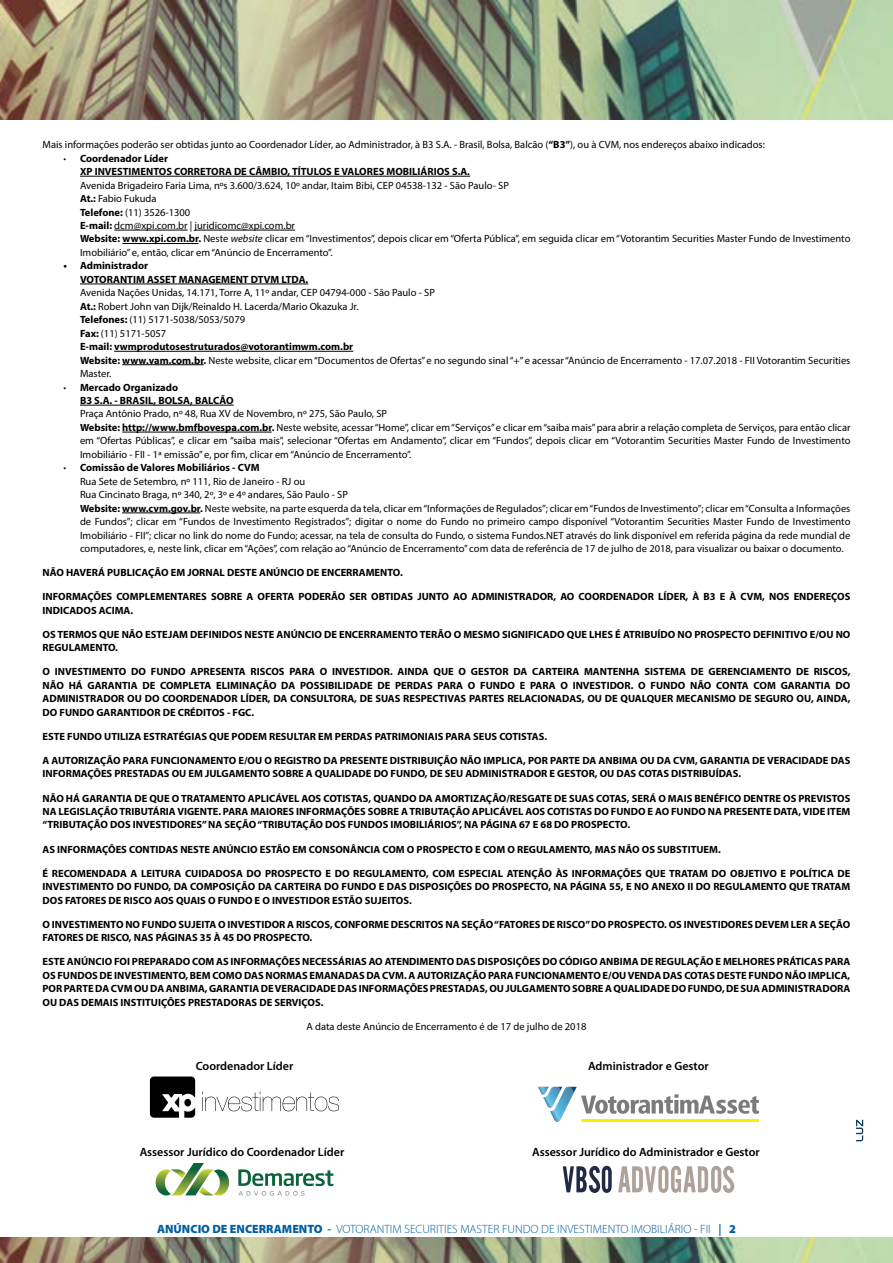
<style>
.page{position:relative;width:893px;height:1263px;background:#fff}
.page>*{position:absolute;margin:0;border:0;box-sizing:border-box;transform-origin:0 0}
.t1{font:600 12px "Myriad Pro";color:#000}
.t2{font:300 12px "Myriad Pro";color:#005f9f}
.t3{font:700 10.5px/13.5px "Myriad Pro";color:#000}
.t4{font:10.5px/13.5px "Myriad Pro";color:#000}
.s1{font-weight:700}
.s2{font-style:italic}
.s3{font-weight:900}
.s4{font-weight:600}
</style>
<div class="page">
<img style="left:0;top:1237px;width:893px;height:26px">
<img style="left:0;top:0;width:893px;height:120px">
<hr style="left:80px;top:176px;width:390px;height:1px;background:#000">
<hr style="left:114px;top:230px;width:74px;height:1px;background:#000">
<hr style="left:195px;top:230px;width:100px;height:1px;background:#000">
<hr style="left:122px;top:243px;width:76px;height:1px;background:#000">
<hr style="left:80px;top:284px;width:228px;height:1px;background:#000">
<hr style="left:114px;top:351px;width:239px;height:1px;background:#000">
<hr style="left:122px;top:364px;width:82px;height:1px;background:#000">
<hr style="left:80px;top:405px;width:154px;height:1px;background:#000">
<hr style="left:122px;top:432px;width:150px;height:1px;background:#000">
<hr style="left:122px;top:513px;width:78px;height:1px;background:#000">
<svg style="left:150px;top:1076px;width:45px;height:42px"></svg>
<div style="left:184px;top:1099px;width:7px;height:7px;background:#000;border-radius:50%"></div>
<svg style="left:202px;top:1091px;width:137px;height:20px"></svg>
<svg style="left:538px;top:1087px;width:221px;height:35px"></svg>
<svg style="left:156px;top:1163px;width:73px;height:32px"></svg>
<svg style="left:238px;top:1169px;width:95px;height:27px"></svg>
<svg style="left:563px;top:1166px;width:49px;height:27px"></svg>
<svg style="left:618px;top:1166px;width:116px;height:27px"></svg>
<svg style="left:856px;top:1120px;width:7px;height:21px"></svg>
<p class="t4" style="left:43px;top:138px;width:724px">Mais informações poderão ser obtidas junto ao Coordenador Líder, ao Administrador, à B3 S.A. - Brasil, Bolsa, Balcão (<span class="s1">“B3”</span>), ou à CVM, nos endereços abaixo indicados:</p>
<p class="t3" style="left:64px;top:151px;width:106px">· Coordenador Líder</p>
<p class="t3" style="left:80px;top:164px;width:391px">XP INVESTIMENTOS CORRETORA DE CÂMBIO, TÍTULOS E VALORES MOBILIÁRIOS S.A.</p>
<p class="t4" style="left:80px;top:178px;width:772px">Avenida Brigadeiro Faria Lima, nºs 3.600/3.624, 10º andar, Itaim Bibi, CEP 04538-132 - São Paulo- SP<br><span class="s1">At.:</span> Fabio Fukuda<br><span class="s1">Telefone:</span> (11) 3526-1300<br><span class="s1">E-mail:</span> dcm@xpi.com.br | juridicomc@xpi.com.br<br><span class="s1">Website: www.xpi.com.br.</span> Neste <span class="s2">website</span> clicar em “Investimentos”, depois clicar em “Oferta Pública”, em seguida clicar em “Votorantim Securities Master Fundo de Investimento Imobiliário” e, então, clicar em “Anúncio de Encerramento”.</p>
<p class="t3" style="left:80px;top:259px;width:230px;text-indent:-16px">• Administrador<br>VOTORANTIM ASSET MANAGEMENT DTVM LTDA.</p>
<p class="t4" style="left:80px;top:286px;width:772px">Avenida Nações Unidas, 14.171, Torre A, 11º andar, CEP 04794-000 - São Paulo - SP<br><span class="s1">At.:</span> Robert John van Dijk/Reinaldo H. Lacerda/Mario Okazuka Jr.<br><span class="s1">Telefones:</span> (11) 5171-5038/5053/5079<br><span class="s1">Fax:</span> (11) 5171-5057<br><span class="s1">E-mail: vwmprodutosestruturados@votorantimwm.com.br<br>Website: www.vam.com.br.</span> Neste website, clicar em “Documentos de Ofertas” e no segundo sinal “+” e acessar “Anúncio de Encerramento - 17.07.2018 - FII Votorantim Securities Master.</p>
<p class="t3" style="left:80px;top:380px;width:155px;text-indent:-16px">· Mercado Organizado<br>B3 S.A. - BRASIL, BOLSA, BALCÃO</p>
<p class="t4" style="left:80px;top:407px;width:772px">Praça Antônio Prado, nº 48, Rua XV de Novembro, nº 275, São Paulo, SP<br><span class="s1">Website: http://www.bmfbovespa.com.br.</span> Neste website, acessar “Home”, clicar em “Serviços” e clicar em “saiba mais” para abrir a relação completa de Serviços, para então clicar em “Ofertas Públicas”, e clicar em “saiba mais”, selecionar “Ofertas em Andamento”, clicar em “Fundos”, depois clicar em “Votorantim Securities Master Fundo de Investimento Imobiliário - FII - 1ª emissão” e, por fim, clicar em “Anúncio de Encerramento”.</p>
<p class="t3" style="left:64px;top:461px;width:198px">· Comissão de Valores Mobiliários - CVM</p>
<p class="t4" style="left:80px;top:474px;width:772px">Rua Sete de Setembro, nº 111, Rio de Janeiro - RJ ou<br>Rua Cincinato Braga, nº 340, 2º, 3º e 4º andares, São Paulo - SP<br><span class="s1">Website: www.cvm.gov.br.</span> Neste website, na parte esquerda da tela, clicar em “Informações de Regulados”; clicar em “Fundos de Investimento”; clicar em “Consulta a Informações de Fundos”; clicar em “Fundos de Investimento Registrados”; digitar o nome do Fundo no primeiro campo disponível “Votorantim Securities Master Fundo de Investimento Imobiliário - FII”; clicar no link do nome do Fundo; acessar, na tela de consulta do Fundo, o sistema Fundos.NET através do link disponível em referida página da rede mundial de computadores, e, neste link, clicar em “Ações”, com relação ao “Anúncio de Encerramento” com data de referência de 17 de julho de 2018, para visualizar ou baixar o documento.</p>
<p class="t3" style="left:43px;top:565px;width:362px">NÃO HAVERÁ PUBLICAÇÃO EM JORNAL DESTE ANÚNCIO DE ENCERRAMENTO.</p>
<p class="t3" style="left:43px;top:590px;width:809px">INFORMAÇÕES COMPLEMENTARES SOBRE A OFERTA PODERÃO SER OBTIDAS JUNTO AO ADMINISTRADOR, AO COORDENADOR LÍDER, À B3 E À CVM, NOS ENDEREÇOS<br>INDICADOS ACIMA.</p>
<p class="t3" style="left:43px;top:627px;width:809px">OS TERMOS QUE NÃO ESTEJAM DEFINIDOS NESTE ANÚNCIO DE ENCERRAMENTO TERÃO O MESMO SIGNIFICADO QUE LHES É ATRIBUÍDO NO PROSPECTO DEFINITIVO E/OU NO<br>REGULAMENTO.</p>
<p class="t3" style="left:43px;top:665px;width:809px;text-align:justify">O INVESTIMENTO DO FUNDO APRESENTA RISCOS PARA O INVESTIDOR. AINDA QUE O GESTOR DA CARTEIRA MANTENHA SISTEMA DE GERENCIAMENTO DE RISCOS, NÃO HÁ GARANTIA DE COMPLETA ELIMINAÇÃO DA POSSIBILIDADE DE PERDAS PARA O FUNDO E PARA O INVESTIDOR. O FUNDO NÃO CONTA COM GARANTIA DO ADMINISTRADOR OU DO COORDENADOR LÍDER, DA CONSULTORA, DE SUAS RESPECTIVAS PARTES RELACIONADAS, OU DE QUALQUER MECANISMO DE SEGURO OU, AINDA, DO FUNDO GARANTIDOR DE CRÉDITOS - FGC.</p>
<p class="t3" style="left:43px;top:729px;width:506px">ESTE FUNDO UTILIZA ESTRATÉGIAS QUE PODEM RESULTAR EM PERDAS PATRIMONIAIS PARA SEUS COTISTAS.</p>
<p class="t3" style="left:43px;top:753px;width:809px">A AUTORIZAÇÃO PARA FUNCIONAMENTO E/OU O REGISTRO DA PRESENTE DISTRIBUIÇÃO NÃO IMPLICA, POR PARTE DA ANBIMA OU DA CVM, GARANTIA DE VERACIDADE DAS<br>INFORMAÇÕES PRESTADAS OU EM JULGAMENTO SOBRE A QUALIDADE DO FUNDO, DE SEU ADMINISTRADOR E GESTOR, OU DAS COTAS DISTRIBUÍDAS.</p>
<p class="t3" style="left:43px;top:791px;width:809px;text-align:justify">NÃO HÁ GARANTIA DE QUE O TRATAMENTO APLICÁVEL AOS COTISTAS, QUANDO DA AMORTIZAÇÃO/RESGATE DE SUAS COTAS, SERÁ O MAIS BENÉFICO DENTRE OS PREVISTOS NA LEGISLAÇÃO TRIBUTÁRIA VIGENTE. PARA MAIORES INFORMAÇÕES SOBRE A TRIBUTAÇÃO APLICÁVEL AOS COTISTAS DO FUNDO E AO FUNDO NA PRESENTE DATA, VIDE ITEM “TRIBUTAÇÃO DOS INVESTIDORES” NA SEÇÃO “TRIBUTAÇÃO DOS FUNDOS IMOBILIÁRIOS”, NA PÁGINA 67 E 68 DO PROSPECTO.</p>
<p class="t3" style="left:43px;top:842px;width:680px">AS INFORMAÇÕES CONTIDAS NESTE ANÚNCIO ESTÃO EM CONSONÂNCIA COM O PROSPECTO E COM O REGULAMENTO, MAS NÃO OS SUBSTITUEM.</p>
<p class="t3" style="left:43px;top:866px;width:809px;text-align:justify">É RECOMENDADA A LEITURA CUIDADOSA DO PROSPECTO E DO REGULAMENTO, COM ESPECIAL ATENÇÃO ÀS INFORMAÇÕES QUE TRATAM DO OBJETIVO E POLÍTICA DE INVESTIMENTO DO FUNDO, DA COMPOSIÇÃO DA CARTEIRA DO FUNDO E DAS DISPOSIÇÕES DO PROSPECTO, NA PÁGINA 55, E NO ANEXO II DO REGULAMENTO QUE TRATAM DOS FATORES DE RISCO AOS QUAIS O FUNDO E O INVESTIDOR ESTÃO SUJEITOS.</p>
<p class="t3" style="left:43px;top:917px;width:809px">O INVESTIMENTO NO FUNDO SUJEITA O INVESTIDOR A RISCOS, CONFORME DESCRITOS NA SEÇÃO “FATORES DE RISCO” DO PROSPECTO. OS INVESTIDORES DEVEM LER A SEÇÃO<br>FATORES DE RISCO, NAS PÁGINAS 35 À 45 DO PROSPECTO.</p>
<p class="t3" style="left:43px;top:955px;width:809px;text-align:justify">ESTE ANÚNCIO FOI PREPARADO COM AS INFORMAÇÕES NECESSÁRIAS AO ATENDIMENTO DAS DISPOSIÇÕES DO CÓDIGO ANBIMA DE REGULAÇÃO E MELHORES PRÁTICAS PARA OS FUNDOS DE INVESTIMENTO, BEM COMO DAS NORMAS EMANADAS DA CVM. A AUTORIZAÇÃO PARA FUNCIONAMENTO E/OU VENDA DAS COTAS DESTE FUNDO NÃO IMPLICA, POR PARTE DA CVM OU DA ANBIMA, GARANTIA DE VERACIDADE DAS INFORMAÇÕES PRESTADAS, OU JULGAMENTO SOBRE A QUALIDADE DO FUNDO, DE SUA ADMINISTRADORA OU DAS DEMAIS INSTITUIÇÕES PRESTADORAS DE SERVIÇOS.</p>
<p class="t4" style="left:307px;top:1019px;width:281px">A data deste Anúncio de Encerramento é de 17 de julho de 2018</p>
<p class="t1" style="left:196px;top:1058px;width:99px">Coordenador Líder</p>
<p class="t1" style="left:588px;top:1058px;width:122px">Administrador e Gestor</p>
<p class="t1" style="left:140px;top:1144px;width:206px">Assessor Jurídico do Coordenador Líder</p>
<p class="t1" style="left:532px;top:1144px;width:229px">Assessor Jurídico do Administrador e Gestor</p>
<p class="t2" style="left:157px;top:1223px;width:580px"><span class="s3">ANÚNCIO DE ENCERRAMENTO</span> <span class="s4">-</span> VOTORANTIM SECURITIES MASTER FUNDO DE INVESTIMENTO IMOBILIÁRIO - FII <span class="s4">|</span> <span class="s3">2</span></p>
</div>
